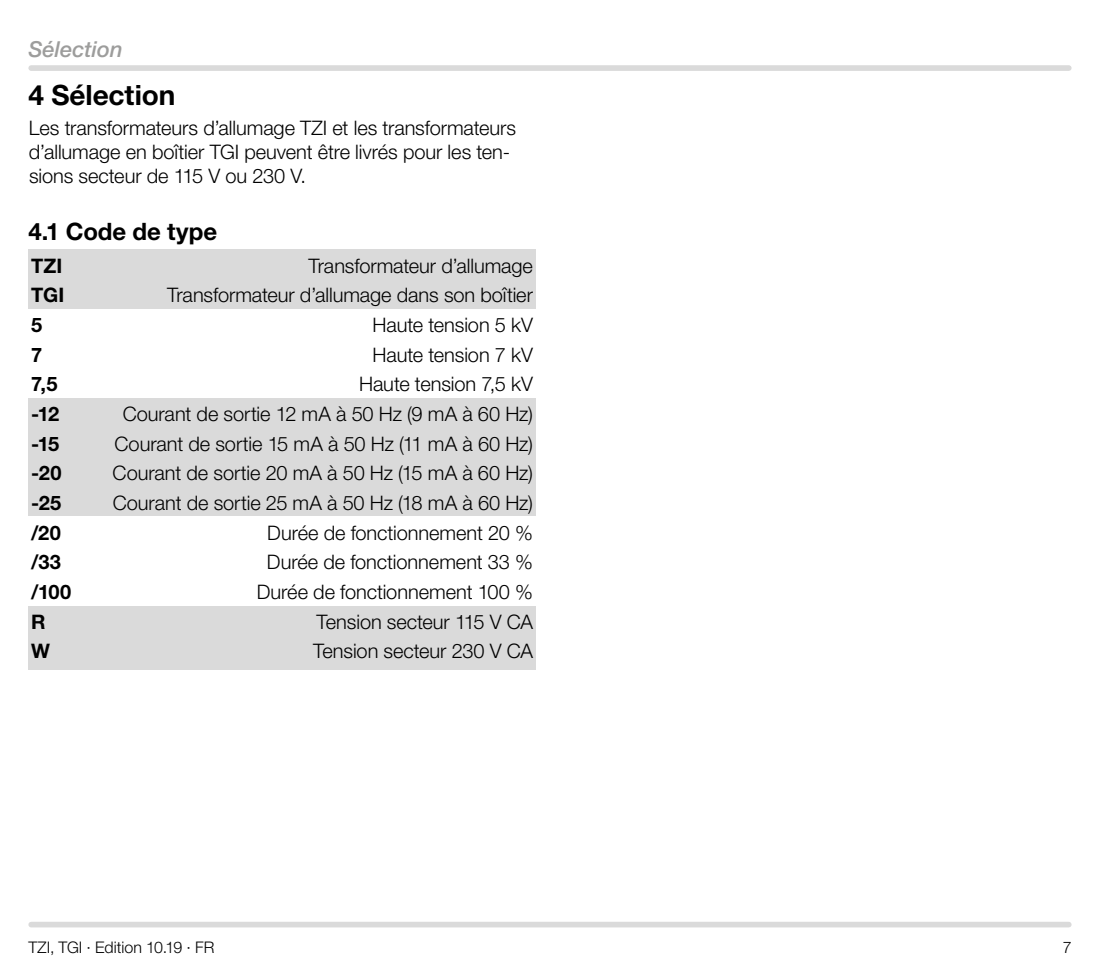
<style>
.page{position:relative;width:1100px;height:970px;background:#fff}
.page>*{position:absolute;margin:0;border:0;box-sizing:border-box;transform-origin:0 0}
.t1{font:700 28px "Helvetica Neue LT Pro";letter-spacing:-.005em;color:#000}
.t2{font:700 24px "Helvetica Neue LT Pro";color:#000}
.t3{font:italic 500 22px "Helvetica Neue LT Pro";color:#9d9d9c}
.t4{font:300 20px/24px "Helvetica Neue LT Pro";letter-spacing:-.005em;color:#000}
.t5{font:700 20px "Helvetica Neue LT Pro";letter-spacing:.005em;color:#000}
.t6{font:300 16px "Helvetica Neue LT Pro";letter-spacing:-.005em;color:#000}
</style>
<div class="page">
<div style="left:31px;top:921px;width:1038px;height:6px;background:#dadada"></div>
<div style="left:31px;top:65px;width:1038px;height:6px;background:#dadada"></div>
<div style="left:28px;top:250px;width:508px;height:34px;background:#dadada"></div>
<div style="left:28px;top:279px;width:508px;height:34px;background:#dadada"></div>
<div style="left:28px;top:309px;width:508px;height:34px;background:#fff"></div>
<div style="left:28px;top:398px;width:508px;height:34px;background:#dadada"></div>
<div style="left:28px;top:428px;width:508px;height:34px;background:#dadada"></div>
<div style="left:28px;top:457px;width:508px;height:34px;background:#dadada"></div>
<div style="left:28px;top:487px;width:508px;height:34px;background:#dadada"></div>
<div style="left:28px;top:517px;width:508px;height:34px;background:#fff"></div>
<div style="left:28px;top:606px;width:508px;height:34px;background:#dadada"></div>
<div style="left:28px;top:635px;width:508px;height:34px;background:#dadada"></div>
<p class="t3" style="left:28px;top:36px;width:96px">Sélection</p>
<h1 class="t1" style="left:28px;top:78px;width:148px">4 Sélection</h1>
<p class="t4" style="left:29px;top:115px;width:489px">Les transformateurs d’allumage TZI et les transformateurs d’allumage en boîtier TGI peuvent être livrés pour les ten&shy;sions secteur de 115 V ou 230 V.</p>
<p class="t2" style="left:28px;top:216px;width:190px">4.1 Code de type</p>
<p class="t5" style="left:31px;top:253px;width:33px">TZI</p>
<p class="t4" style="left:308px;top:253px;width:226px">Transformateur d’allumage</p>
<p class="t5" style="left:31px;top:283px;width:35px">TGI</p>
<p class="t4" style="left:167px;top:282px;width:367px">Transformateur d’allumage dans son boîtier</p>
<p class="t5" style="left:31px;top:312px;width:13px">5</p>
<p class="t4" style="left:372px;top:312px;width:162px">Haute tension 5 kV</p>
<p class="t5" style="left:31px;top:342px;width:13px">7</p>
<p class="t4" style="left:372px;top:342px;width:162px">Haute tension 7 kV</p>
<p class="t5" style="left:31px;top:371px;width:28px">7,5</p>
<p class="t4" style="left:359px;top:371px;width:175px">Haute tension 7,5 kV</p>
<p class="t5" style="left:31px;top:401px;width:30px">-12</p>
<p class="t4" style="left:123px;top:401px;width:412px">Courant de sortie 12 mA à 50 Hz (9 mA à 60 Hz)</p>
<p class="t5" style="left:31px;top:431px;width:30px">-15</p>
<p class="t4" style="left:115px;top:431px;width:420px">Courant de sortie 15 mA à 50 Hz (11 mA à 60 Hz)</p>
<p class="t5" style="left:31px;top:460px;width:32px">-20</p>
<p class="t4" style="left:113px;top:460px;width:422px">Courant de sortie 20 mA à 50 Hz (15 mA à 60 Hz)</p>
<p class="t5" style="left:31px;top:490px;width:32px">-25</p>
<p class="t4" style="left:113px;top:490px;width:422px">Courant de sortie 25 mA à 50 Hz (18 mA à 60 Hz)</p>
<p class="t5" style="left:31px;top:520px;width:31px">/20</p>
<p class="t4" style="left:267px;top:520px;width:267px">Durée de fonctionnement 20 %</p>
<p class="t5" style="left:31px;top:549px;width:31px">/33</p>
<p class="t4" style="left:267px;top:549px;width:267px">Durée de fonctionnement 33 %</p>
<p class="t5" style="left:31px;top:579px;width:42px">/100</p>
<p class="t4" style="left:257px;top:579px;width:278px">Durée de fonctionnement 100 %</p>
<p class="t5" style="left:31px;top:609px;width:16px">R</p>
<p class="t4" style="left:316px;top:609px;width:218px">Tension secteur 115 V CA</p>
<p class="t5" style="left:31px;top:638px;width:20px">W</p>
<p class="t4" style="left:313px;top:638px;width:221px">Tension secteur 230 V CA</p>
<p class="t6" style="left:28px;top:937px;width:188px">TZI, TGI · Edition 10.19 · FR</p>
<p class="t6" style="left:1063px;top:937px;width:10px">7</p>
</div>
